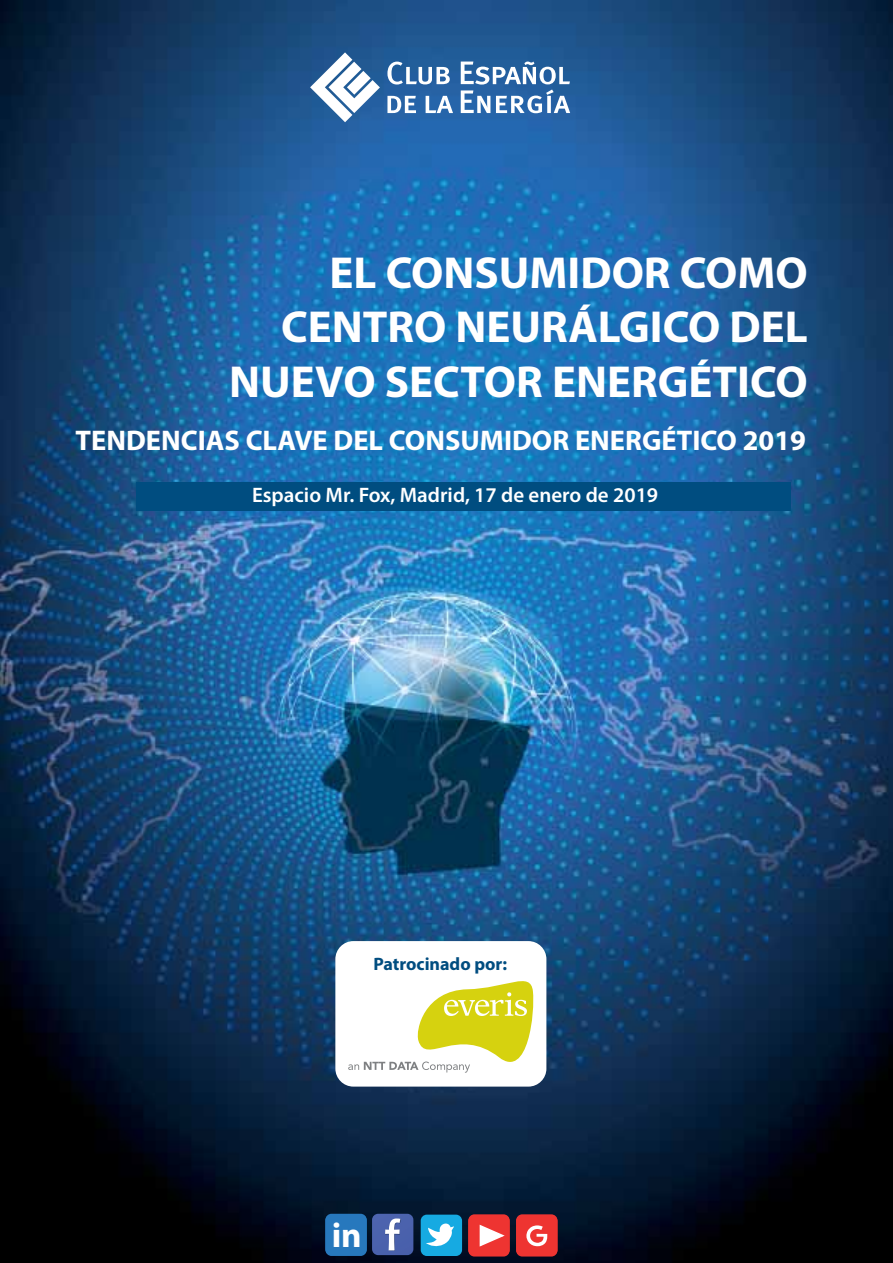
<style>
.page{position:relative;width:893px;height:1263px;background:#fff}
.page>*{position:absolute;margin:0;border:0;box-sizing:border-box;transform-origin:0 0}
.t1{font:700 45px/54px "Myriad Pro";color:#fff;text-align:right}
.t2{font:700 34.95px "Myriad Pro";color:#fff}
.t3{font:700 28.5px "Myriad Pro";color:#fff}
.t4{font:600 21px "Myriad Pro";color:#fff}
.t5{font:700 18px "Myriad Pro";color:#004d80}
</style>
<div class="page">
<img style="left:0;top:0;width:892px;height:1263px">
<div style="left:136px;top:482px;width:654px;height:29px;background:#004d80"></div>
<svg style="left:310px;top:52px;width:260px;height:70px"></svg>
<div style="left:335px;top:941px;width:211px;height:145px;background:#fff;border-radius:18px"></div>
<svg style="left:348px;top:981px;width:186px;height:92px"></svg>
<svg style="left:372px;top:1214px;width:41px;height:41px;background:#6074b4"></svg>
<div style="left:516px;top:1214px;width:41px;height:42px;background:#ee3431;border-radius:6px"></div>
<svg style="left:526px;top:1225px;width:21px;height:21px"></svg>
<div style="left:421px;top:1214px;width:41px;height:42px;background:#16aae2;border-radius:6px"></div>
<svg style="left:426px;top:1223px;width:28px;height:24px"></svg>
<svg style="left:325px;top:1214px;width:42px;height:42px"></svg>
<div style="left:325px;top:1214px;width:42px;height:41px;background:#2778bd;border-radius:6px"></div>
<div style="left:468px;top:1214px;width:42px;height:42px;background:#ee3431;border-radius:6px"></div>
<svg style="left:479px;top:1224px;width:26px;height:23px"></svg>
<p class="t1" style="left:229px;top:246px;width:580px">EL CONSUMIDOR COMO<br>CENTRO NEURÁLGICO DEL<br>NUEVO SECTOR ENERGÉTICO</p>
<p class="t3" style="left:76px;top:423px;width:732px">TENDENCIAS CLAVE DEL CONSUMIDOR ENERGÉTICO 2019</p>
<p class="t4" style="left:252px;top:482px;width:408px">Espacio Mr. Fox, Madrid, 17 de enero de 2019</p>
<p class="t5" style="left:373px;top:953px;width:135px">Patrocinado por:</p>
<p class="t2" style="left:332px;top:1214px;width:32px">in</p>
</div>
